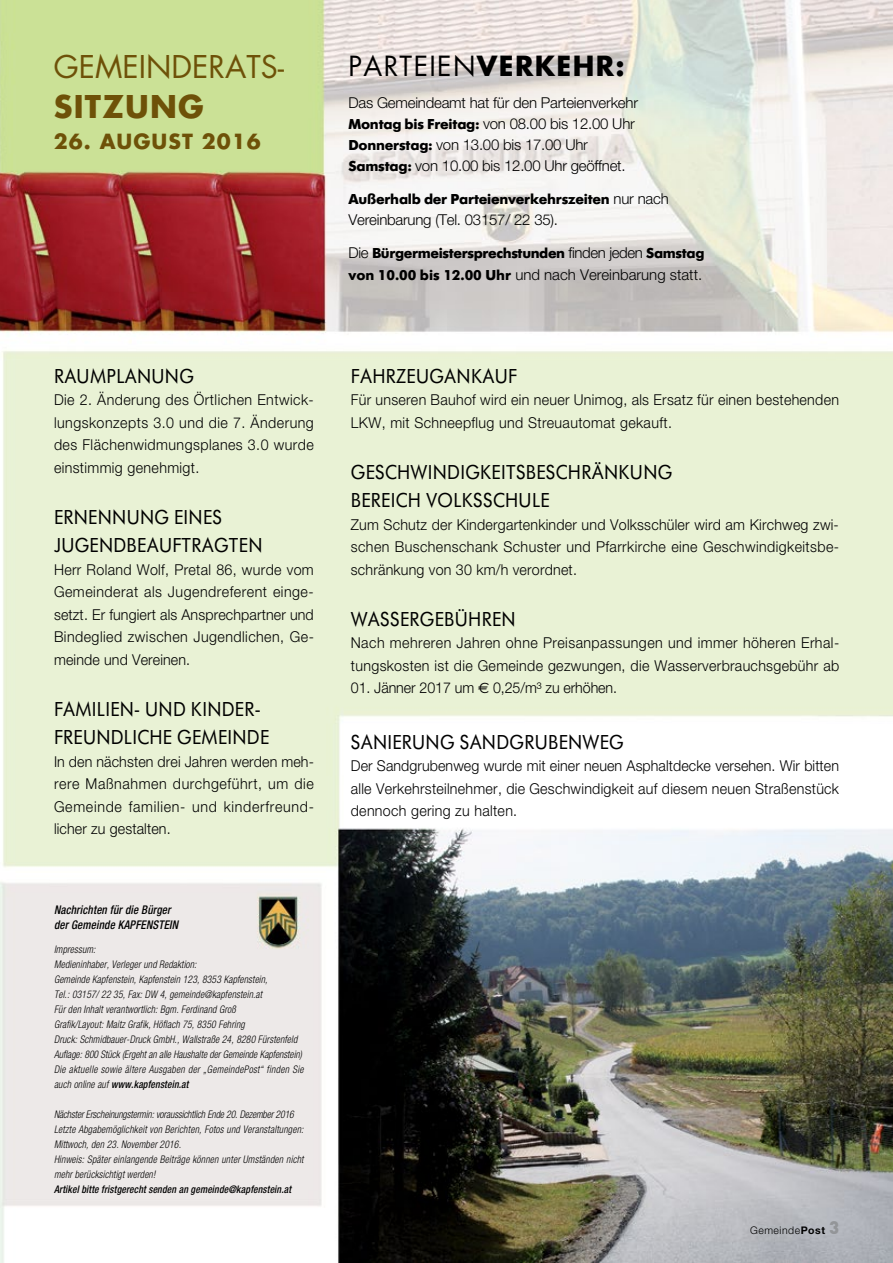
<style>
.page{position:relative;width:893px;height:1263px;background:#fff}
.page>*{position:absolute;margin:0;border:0;box-sizing:border-box;transform-origin:0 0}
.t1{font:30.45px "Futura";color:#6e5108}
.t2{font:700 30.45px "Futura";letter-spacing:.04em;color:#6e5108}
.t3{font:700 27px "Futura";color:#000}
.t4{font:27px "Futura";color:#000}
.t5{font:21px/28.5px "Futura SB";letter-spacing:.015em;color:#000;scale:.92 1}
.t6{font:700 20.4px "Futura";letter-spacing:.05em;color:#6e5108}
.t7{font:300 15px/22.5px "Helvetica Neue";letter-spacing:.02em;color:#000;text-align:justify;scale:.95 1}
.t8{font:300 15px/21px "Helvetica Neue";letter-spacing:-.015em;color:#000}
.t9{font:700 15px "Futura SB";letter-spacing:-.015em;color:#000}
.t10{font:300 15px "Helvetica Neue";color:#000}
.t11{font:300 15px "Helvetica Neue";letter-spacing:-.005em;color:#000;scale:.95 1}
.t12{font:italic 500 condensed 12px/15px "Helvetica Neue";letter-spacing:.015em;color:#000;scale:.92 1}
.t13{font:italic 300 condensed 10.5px/15px "Helvetica Neue";letter-spacing:.015em;color:#000;scale:.92 1}
.t14{font:italic 500 condensed 10.5px "Helvetica Neue";letter-spacing:.015em;color:#000;scale:.92 1}
.t15{font:300 10.5px "Helvetica Neue";letter-spacing:.05em;color:#000}
.s1{font-weight:500}
.s2{font-weight:400}
.s3{font-family:"Futura SB";font-weight:700}
.s4{font-family:"Helvetica Neue";font-weight:300}
.s5{font-family:"Euro Sans";font-weight:400}
.s6{font-weight:700}
.s7{font-family:"DIN";font-weight:900;font-size:18px;color:#939598}
</style>
<div class="page">
<img style="left:0;top:0;width:893px;height:1263px">
<h1 class="t1" style="left:54px;top:47px;width:232px">GEMEIN DERATS-</h1>
<h1 class="t2" style="left:54px;top:87px;width:147px">SITZUNG</h1>
<h3 class="t6" style="left:54px;top:128px;width:208px">26. AUGUST 2016</h3>
<h3 class="t5" style="left:54px;top:362px;width:154px">RAUMPLANUNG</h3>
<p class="t7" style="left:54px;top:388px;width:275px">Die 2. Änderung des Örtlichen Entwick&shy;lungskonzepts 3.0 und die 7. Änderung des Flächenwidmungsplanes 3.0 wurde einstimmig genehmigt.</p>
<h3 class="t5" style="left:54px;top:503px;width:228px">ERNENNUNG EINES<br>JUGENDBEAUFTRAGTEN</h3>
<p class="t7" style="left:54px;top:558px;width:275px">Herr Roland Wolf, Pretal 86, wurde vom Gemeinderat als Jugendreferent einge&shy;setzt. Er fungiert als Ansprechpartner und Bindeglied zwischen Jugendlichen, Ge&shy;meinde und Vereinen.</p>
<h3 class="t5" style="left:54px;top:695px;width:236px">FAMILIEN- UND KINDER-<br>FREUNDLICHE GEMEINDE</h3>
<p class="t7" style="left:54px;top:750px;width:275px">In den nächsten drei Jahren werden meh&shy;rere Maßnahmen durchgeführt, um die Gemeinde familien- und kinderfreund&shy;licher zu gestalten.</p>
<p class="t12" style="left:54px;top:902px;width:136px">Nachrichten für die Bürger der Gemeinde KAPFENSTEIN</p>
<p class="t13" style="left:54px;top:942px;width:273px">Impressum:<br>Medieninhaber, Verleger und Redaktion:<br>Gemeinde Kapfenstein, Kapfenstein 123, 8353 Kapfenstein,<br>Tel.: 03157/ 22 35, Fax: DW 4, gemeinde@kapfenstein.at<br>Für den Inhalt verantwortlich: Bgm. Ferdinand Groß<br>Grafik/Layout: Maitz Grafik, Höflach 75, 8350 Fehring<br>Druck: Schmidbauer-Druck GmbH., Wallstraße 24, 8280 Fürstenfeld Auflage: 800 Stück (Ergeht an alle Haushalte der Gemeinde Kapfenstein)<br>Die aktuelle sowie ältere Ausgaben der „GemeindePost“ finden Sie auch online auf <span class="s1">www.kapfenstein.at</span></p>
<p class="t13" style="left:54px;top:1107px;width:273px">Nächster Erscheinungstermin: voraussichtlich Ende 20. Dezember 2016<br>Letzte Abgabemöglichkeit von Berichten, Fotos und Veranstaltungen:<br>Mittwoch, den 23. November 2016.<br>Hinweis: Später einlangende Beiträge können unter Umständen nicht mehr berücksichtigt werden!</p>
<p class="t14" style="left:54px;top:1183px;width:259px">Artikel bitte fristgerecht senden an gemeinde@kapfenstein.at</p>
<h2 class="t4" style="left:348px;top:48px;width:31px">PARTEIE</h2>
<h2 class="t3" style="left:453px;top:48px;width:124px"><span class="s2">N</span>VERKEHR</h2>
<h2 class="t3" style="left:615px;top:48px;width:11px">:</h2>
<p class="t8" style="left:348px;top:92px;width:291px">Das Gemeindeamt hat für den Parteienverkehr <span class="s3">Montag bis Freitag:</span> von 08.00 bis 12.00 Uhr <span class="s3">Donnerstag:</span> von 13.00 bis 17.00 Uhr <span class="s3">Samstag:</span> von 10.00 bis 12.00 Uhr geöffnet.</p>
<p class="t9" style="left:348px;top:190px;width:322px">Außerhalb der Parteienverkehrszeiten <span class="s4">nur nach</span></p>
<p class="t8" style="left:348px;top:209px;width:211px">Vereinbarung (Tel. 03157/ 22 35).</p>
<p class="t9" style="left:348px;top:244px;width:357px"><span class="s4">Die</span> Bürgermeistersprechstunden <span class="s4">finden jeden</span> Samstag</p>
<p class="t10" style="left:348px;top:266px;width:355px"><span class="s3">von 10.00 bis 12.00 Uhr</span> und nach Vereinbarung statt.</p>
<h3 class="t5" style="left:351px;top:362px;width:182px">FAHRZEUGANKAUF</h3>
<p class="t7" style="left:351px;top:388px;width:515px">Für unseren Bauhof wird ein neuer Unimog, als Ersatz für einen bestehenden<br>LKW, mit Schneepflug und Streuautomat gekauft.</p>
<h3 class="t5" style="left:351px;top:458px;width:351px">GESCHWINDIGKEITSBESCHRÄNKUNG<br>BEREICH VOLKSSCHULE</h3>
<p class="t7" style="left:351px;top:513px;width:516px">Zum Schutz der Kindergartenkinder und Volksschüler wird am Kirchweg zwi&shy;schen Buschenschank Schuster und Pfarrkirche eine Geschwindigkeitsbe&shy;schränkung von 30 km/h verordnet.</p>
<h3 class="t5" style="left:351px;top:605px;width:181px">WASSERGEBÜHREN</h3>
<p class="t7" style="left:351px;top:631px;width:516px">Nach mehreren Jahren ohne Preisanpassungen und immer höheren Erhal&shy;tungskosten ist die Gemeinde gezwungen, die Wasserverbrauchsgebühr ab</p>
<p class="t11" style="left:351px;top:679px;width:282px">01. Jänner 2017 um <span class="s5">E</span> 0,25/m³ zu erhöhen.</p>
<h3 class="t5" style="left:351px;top:728px;width:298px">SANIERUNG SANDGRUBENWEG</h3>
<p class="t7" style="left:351px;top:754px;width:515px">Der Sandgrubenweg wurde mit einer neuen Asphaltdecke versehen. Wir bitten alle Verkehrsteilnehmer, die Geschwindigkeit auf diesem neuen Straßenstück dennoch gering zu halten.</p>
<p class="t15" style="left:750px;top:1223px;width:90px">Gemeinde<span class="s6">Post</span> <span class="s7">3</span></p>
</div>
